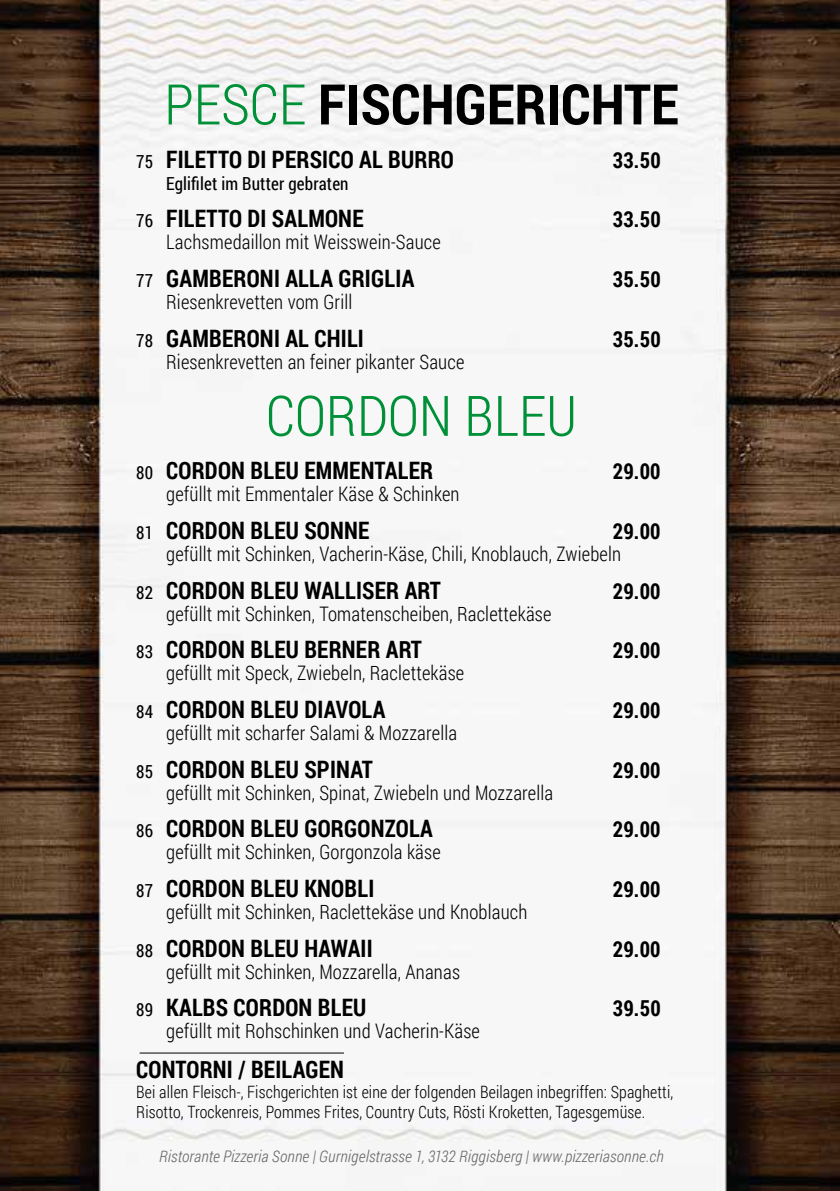
<style>
.page{position:relative;width:840px;height:1191px;background:#fff}
.page>*{position:absolute;margin:0;border:0;box-sizing:border-box;transform-origin:0 0}
.t1{font:700 56px "Roboto Condensed";color:#000}
.t2{font:300 56px "Roboto Condensed";color:#009037}
.t3{font:700 24px "Roboto Condensed";letter-spacing:.01em;color:#000;scale:.95 1}
.t4{font:700 22px "Roboto Condensed";letter-spacing:.01em;color:#000;scale:.95 1}
.t5{font:300 20px "Roboto Condensed";letter-spacing:.01em;color:#000;scale:.95 1}
.t6{font:18px "Roboto Condensed";letter-spacing:.01em;color:#000;scale:.95 1}
.t7{font:300 17px/20px "Roboto Condensed";letter-spacing:.01em;color:#000;scale:.95 1}
.t8{font:italic 300 16px "Roboto Condensed";letter-spacing:.01em;color:#646567}
.s1{font-weight:300;color:#009037}
.s2{font-weight:400;font-size:18px}
</style>
<div class="page">
<img style="left:0;top:0;width:839px;height:1191px">
<hr style="left:139px;top:1052px;width:205px;height:1px;background:#000">
<h1 class="t1" style="left:164px;top:65px;width:515px"><span class="s1">PESCE</span> FISCHGERICHTE</h1>
<p class="t3" style="left:136px;top:142px;width:335px"><span class="s2">75</span> FILETTO DI PERSICO AL BURRO</p>
<p class="t4" style="left:612px;top:144px;width:52px">33.50</p>
<p class="t6" style="left:166px;top:171px;width:193px">Eglifilet im Butter gebraten</p>
<p class="t3" style="left:136px;top:202px;width:241px"><span class="s2">76</span> FILETTO DI SALMONE</p>
<p class="t4" style="left:612px;top:204px;width:52px">33.50</p>
<p class="t5" style="left:166px;top:228px;width:290px">Lachsmedaillon mit Weisswein-Sauce</p>
<p class="t3" style="left:136px;top:262px;width:294px"><span class="s2">77</span> GAMBERONI ALLA GRIGLIA</p>
<p class="t4" style="left:612px;top:264px;width:52px">35.50</p>
<p class="t5" style="left:166px;top:288px;width:197px">Riesenkrevetten vom Grill</p>
<p class="t3" style="left:136px;top:321px;width:241px"><span class="s2">78</span> GAMBERONI AL CHILI</p>
<p class="t4" style="left:612px;top:323px;width:52px">35.50</p>
<p class="t5" style="left:166px;top:348px;width:315px">Riesenkrevetten an feiner pikanter Sauce</p>
<h1 class="t2" style="left:266px;top:377px;width:312px">CORDON BLEU</h1>
<p class="t3" style="left:136px;top:454px;width:314px"><span class="s2">80</span> CORDON BLEU EMMENTALER</p>
<p class="t4" style="left:612px;top:456px;width:52px">29.00</p>
<p class="t5" style="left:166px;top:480px;width:310px">gefüllt mit Emmentaler Käse &amp; Schinken</p>
<p class="t3" style="left:136px;top:513px;width:247px"><span class="s2">81</span> CORDON BLEU SONNE</p>
<p class="t4" style="left:612px;top:515px;width:52px">29.00</p>
<p class="t5" style="left:166px;top:540px;width:480px">gefüllt mit Schinken, Vacherin-Käse, Chili, Knoblauch, Zwiebeln</p>
<p class="t3" style="left:136px;top:573px;width:322px"><span class="s2">82</span> CORDON BLEU WALLISER ART</p>
<p class="t4" style="left:612px;top:575px;width:52px">29.00</p>
<p class="t5" style="left:166px;top:599px;width:407px">gefüllt mit Schinken, Tomatenscheiben, Raclettekäse</p>
<p class="t3" style="left:136px;top:633px;width:302px"><span class="s2">83</span> CORDON BLEU BERNER ART</p>
<p class="t4" style="left:612px;top:635px;width:52px">29.00</p>
<p class="t5" style="left:166px;top:659px;width:315px">gefüllt mit Speck, Zwiebeln, Raclettekäse</p>
<p class="t3" style="left:136px;top:692px;width:263px"><span class="s2">84</span> CORDON BLEU DIAVOLA</p>
<p class="t4" style="left:612px;top:694px;width:52px">29.00</p>
<p class="t5" style="left:166px;top:719px;width:307px">gefüllt mit scharfer Salami &amp; Mozzarella</p>
<p class="t3" style="left:136px;top:752px;width:250px"><span class="s2">85</span> CORDON BLEU SPINAT</p>
<p class="t4" style="left:612px;top:754px;width:52px">29.00</p>
<p class="t5" style="left:166px;top:778px;width:408px">gefüllt mit Schinken, Spinat, Zwiebeln und Mozzarella</p>
<p class="t3" style="left:136px;top:812px;width:313px"><span class="s2">86</span> CORDON BLEU GORGONZOLA</p>
<p class="t4" style="left:612px;top:814px;width:52px">29.00</p>
<p class="t5" style="left:166px;top:838px;width:290px">gefüllt mit Schinken, Gorgonzola käse</p>
<p class="t3" style="left:136px;top:871px;width:252px"><span class="s2">87</span> CORDON BLEU KNOBLI</p>
<p class="t4" style="left:612px;top:873px;width:52px">29.00</p>
<p class="t5" style="left:166px;top:898px;width:381px">gefüllt mit Schinken, Raclettekäse und Knoblauch</p>
<p class="t3" style="left:136px;top:931px;width:250px"><span class="s2">88</span> CORDON BLEU HAWAII</p>
<p class="t4" style="left:612px;top:933px;width:52px">29.00</p>
<p class="t5" style="left:166px;top:957px;width:310px">gefüllt mit Schinken, Mozzarella, Ananas</p>
<p class="t3" style="left:136px;top:991px;width:243px"><span class="s2">89</span> KALBS CORDON BLEU</p>
<p class="t4" style="left:612px;top:993px;width:52px">39.50</p>
<p class="t5" style="left:166px;top:1017px;width:331px">gefüllt mit Rohschinken und Vacherin-Käse</p>
<p class="t3" style="left:136px;top:1052px;width:220px">CONTORNI / BEILAGEN</p>
<p class="t7" style="left:136px;top:1081px;width:566px">Bei allen Fleisch-, Fischgerichten ist eine der folgenden Beilagen inbegriffen: Spaghetti,<br>Risotto, Trockenreis, Pommes Frites, Country Cuts, Rösti Kroketten, Tagesgemüse.</p>
<p class="t8" style="left:159px;top:1145px;width:506px">Ristorante Pizzeria Sonne | Gurnigelstrasse 1, 3132 Riggisberg | www.pizzeriasonne.ch</p>
</div>
